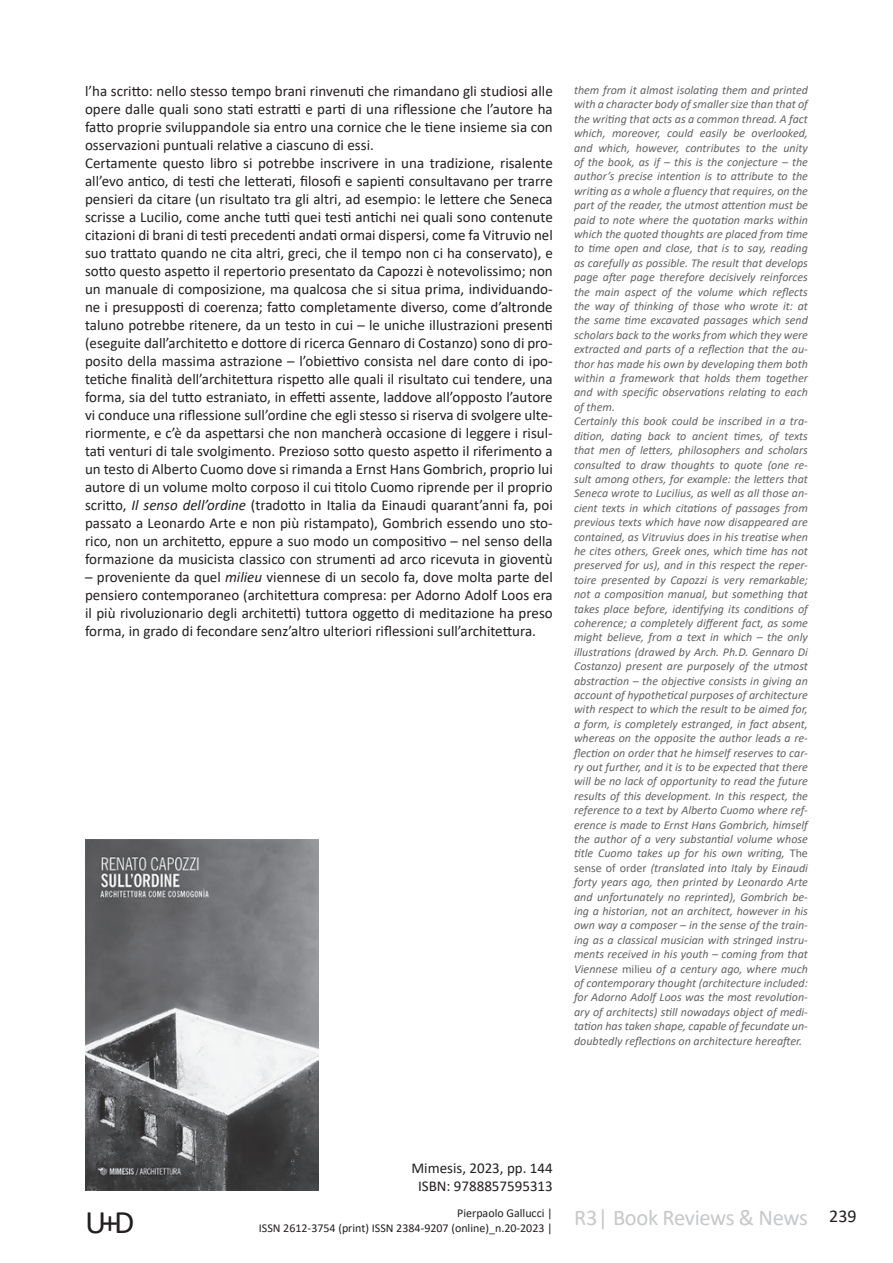
<style>
.page{position:relative;width:893px;height:1263px;background:#fff}
.page>*{position:absolute;margin:0;border:0;box-sizing:border-box;transform-origin:0 0}
.t1{font:33px "Calibri";color:#231f20}
.t2{font:22.5px "Calibri";letter-spacing:-.015em;color:#c7c8ca}
.t3{font:18px "Calibri";color:#231f20}
.t4{font:15px/18px "Calibri";color:#231f20}
.t5{font:italic 12px/14.4px "Calibri";color:#636366}
.t6{font:12px/14.4px "Calibri";color:#231f20;text-align:right}
.s1{font-style:italic}
.s2{font-style:normal}
</style>
<div class="page">
<img style="left:85px;top:840px;width:234px;height:351px">
<p class="t4" style="left:85px;top:82px;width:469px">l’ha scritto: nello stesso tempo brani rinvenuti che rimandano gli studiosi alle opere dalle quali sono stati estratti e parti di una riflessione che l’autore ha fatto proprie sviluppandole sia entro una cornice che le tiene insieme sia con osservazioni puntuali relative a ciascuno di essi.<br>Certamente questo libro si potrebbe inscrivere in una tradizione, risalente all’evo antico, di testi che letterati, filosofi e sapienti consultavano per trarre pensieri da citare (un risultato tra gli altri, ad esempio: le lettere che Seneca scrisse a Lucilio, come anche tutti quei testi antichi nei quali sono contenute citazioni di brani di testi precedenti andati ormai dispersi, come fa Vitruvio nel suo trattato quando ne cita altri, greci, che il tempo non ci ha conservato), e sotto questo aspetto il repertorio presentato da Capozzi è notevolissimo; non un manuale di composizione, ma qualcosa che si situa prima, individuando&shy;ne i presupposti di coerenza; fatto completamente diverso, come d’altronde taluno potrebbe ritenere, da un testo in cui – le uniche illustrazioni presenti (eseguite dall’architetto e dottore di ricerca Gennaro di Costanzo) sono di pro&shy;posito della massima astrazione – l’obiettivo consista nel dare conto di ipo&shy;tetiche finalità dell’architettura rispetto alle quali il risultato cui tendere, una forma, sia del tutto estraniato, in effetti assente, laddove all’opposto l’autore vi conduce una riflessione sull’ordine che egli stesso si riserva di svolgere ulte&shy;riormente, e c’è da aspettarsi che non mancherà occasione di leggere i risul&shy;tati venturi di tale svolgimento. Prezioso sotto questo aspetto il riferimento a un testo di Alberto Cuomo dove si rimanda a Ernst Hans Gombrich, proprio lui autore di un volume molto corposo il cui titolo Cuomo riprende per il proprio scritto, <span class="s1">Il senso dell’ordine</span> (tradotto in Italia da Einaudi quarant’anni fa, poi passato a Leonardo Arte e non più ristampato), Gombrich essendo uno sto&shy;rico, non un architetto, eppure a suo modo un compositivo – nel senso della formazione da musicista classico con strumenti ad arco ricevuta in gioventù</p>
<p class="t4" style="left:85px;top:568px;width:469px;text-align:justify">– proveniente da quel <span class="s1">milieu</span> viennese di un secolo fa, dove molta parte del pensiero contemporaneo (architettura compresa: per Adorno Adolf Loos era il più rivoluzionario degli architetti) tuttora oggetto di meditazione ha preso forma, in grado di fecondare senz’altro ulteriori riflessioni sull’architettura.</p>
<p class="t5" style="left:574px;top:82px;width:235px">them from it almost isolating them and printed with a character body of smaller size than that of the writing that acts as a common thread. A fact which, moreover, could easily be overlooked, and which, however, contributes to the unity of the book, as if – this is the conjecture – the author’s precise intention is to attribute to the writing as a whole a fluency that requires, on the part of the reader, the utmost attention must be paid to note where the quotation marks within which the quoted thoughts are placed from time to time open and close, that is to say, reading as carefully as possible. The result that develops page after page therefore decisively reinforces the main aspect of the volume which reflects the way of thinking of those who wrote it: at the same time excavated passages which send scholars back to the works from which they were extracted and parts of a reflection that the au&shy;thor has made his own by developing them both within a framework that holds them together and with specific observations relating to each of them.<br>Certainly this book could be inscribed in a tra&shy;dition, dating back to ancient times, of texts that men of letters, philosophers and scholars consulted to draw thoughts to quote (one re&shy;sult among others, for example: the letters that Seneca wrote to Lucilius, as well as all those an&shy;cient texts in which citations of passages from previous texts which have now disappeared are contained, as Vitruvius does in his treatise when he cites others, Greek ones, which time has not preserved for us), and in this respect the reper&shy;toire presented by Capozzi is very remarkable; not a composition manual, but something that takes place before, identifying its conditions of coherence; a completely different fact, as some might believe, from a text in which – the only illustrations (drawed by Arch. Ph.D. Gennaro Di Costanzo) present are purposely of the utmost abstraction – the objective consists in giving an account of hypothetical purposes of architecture with respect to which the result to be aimed for, a form, is completely estranged, in fact absent, whereas on the opposite the author leads a re&shy;flection on order that he himself reserves to car&shy;ry out further, and it is to be expected that there will be no lack of opportunity to read the future results of this development. In this respect, the reference to a text by Alberto Cuomo where ref&shy;erence is made to Ernst Hans Gombrich, himself the author of a very substantial volume whose title Cuomo takes up for his own writing, <span class="s2">The sense of order</span> (translated into Italy by Einaudi forty years ago, then printed by Leonardo Arte and unfortunately no reprinted), Gombrich be&shy;ing a historian, not an architect, however in his own way a composer – in the sense of the train&shy;ing as a classical musician with stringed instru&shy;ments received in his youth – coming from that Viennese <span class="s2">milieu</span> of a century ago, where much of contemporary thought (architecture included: for Adorno Adolf Loos was the most revolution&shy;ary of architects) still nowadays object of medi&shy;tation has taken shape, capable of fecundate un&shy;doubtedly reflections on architecture hereafter.</p>
<h1 class="t1" style="left:85px;top:1199px;width:51px">U+D</h1>
<p class="t4" style="left:411px;top:1158px;width:143px;text-align:center">Mimesis, 2023, pp. 144<br>ISBN: 9788857595313</p>
<p class="t6" style="left:259px;top:1205px;width:295px">Pierpaolo Gallucci |<br>ISSN 2612-3754 (print) ISSN 2384-9207 (online)_n.20-2023 |</p>
<h2 class="t2" style="left:574px;top:1202px;width:235px">R3| Book Reviews &amp; News</h2>
<h3 class="t3" style="left:829px;top:1203px;width:29px">239</h3>
</div>
